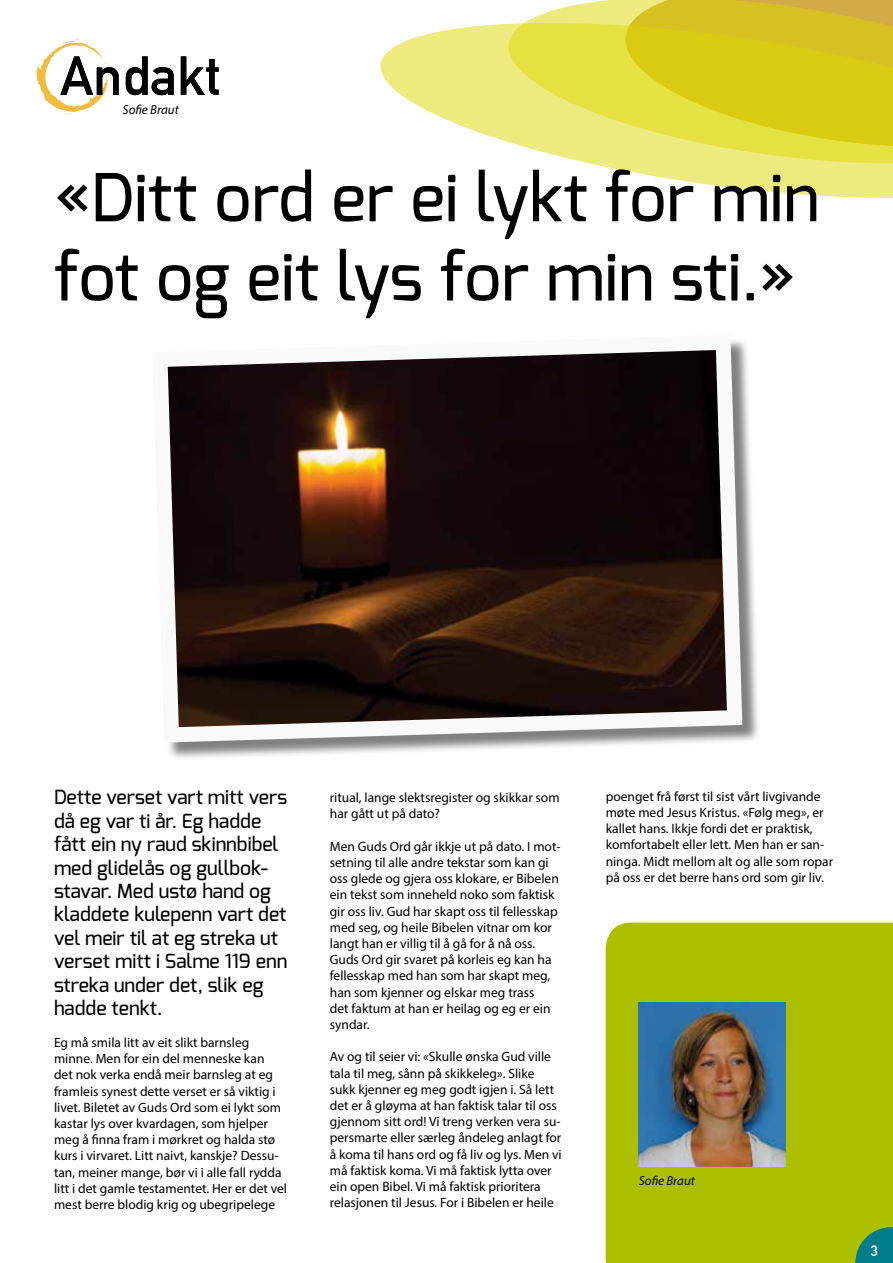
<style>
.page{position:relative;width:893px;height:1263px;background:#fff}
.page>*{position:absolute;margin:0;border:0;box-sizing:border-box;transform-origin:0 0}
.t1{font:500 66px/79.2px "Exo";color:#000}
.t2{font:54px "DIN Mittelschrift";color:#000}
.t3{font:500 19.5px/23.4px "Exo";color:#000}
.t4{font:15px "DIN Mittelschrift";color:#fff}
.t5{font:13.5px/16.2px "Myriad Pro";color:#000}
.t6{font:italic 13.05px "Myriad Pro";color:#000}
</style>
<div class="page">
<div style="left:606px;top:922px;width:287px;height:341px;background:#adc000"></div>
<svg style="left:855px;top:1227px;width:38px;height:36px"></svg>
<svg style="left:551px;top:0;width:342px;height:11px"></svg>
<svg style="left:380px;top:11px;width:513px;height:187px"></svg>
<svg style="left:36px;top:39px;width:73px;height:75px"></svg>
<img style="left:639px;top:1002px;width:147px;height:164px">
<div style="left:155px;top:337px;width:605px;height:424px;background:#000;opacity:.5"></div>
<svg style="left:155px;top:337px;width:595px;height:413px"></svg>
<h2 class="t2" style="left:60px;top:44px;width:162px">Andakt</h2>
<p class="t6" style="left:122px;top:101px;width:58px">Sofie Braut</p>
<h1 class="t1" style="left:54px;top:158px;width:767px">«Ditt ord er ei lykt for min fot og eit lys for min sti.»</h1>
<p class="t3" style="left:54px;top:786px;width:235px">Dette verset vart mitt vers då eg var ti år. Eg hadde fått ein ny raud skinnbibel med glidelås og gullbok&shy;stavar. Med ustø hand og kladdete kulepenn vart det vel meir til at eg streka ut verset mitt i Salme 119 enn streka under det, slik eg hadde tenkt.</p>
<p class="t5" style="left:54px;top:1034px;width:235px">Eg må smila litt av eit slikt barnsleg minne. Men for ein del menneske kan<br>det nok verka endå meir barnsleg at eg framleis synest dette verset er så viktig i livet. Biletet av Guds Ord som ei lykt som kastar lys over kvardagen, som hjelper meg å finna fram i mørkret og halda stø kurs i virvaret. Litt naivt, kanskje? Dessu&shy;tan, meiner mange, bør vi i alle fall rydda litt i det gamle testamentet. Her er det vel mest berre blodig krig og ubegripelege</p>
<p class="t5" style="left:330px;top:789px;width:231px">ritual, lange slektsregister og skikkar som har gått ut på dato?</p>
<p class="t5" style="left:330px;top:838px;width:232px">Men Guds Ord går ikkje ut på dato. I mot&shy;setning til alle andre tekstar som kan gi oss glede og gjera oss klokare, er Bibelen ein tekst som inneheld noko som faktisk gir oss liv. Gud har skapt oss til fellesskap med seg, og heile Bibelen vitnar om kor langt han er villig til å gå for å nå oss.<br>Guds Ord gir svaret på korleis eg kan ha fellesskap med han som har skapt meg, han som kjenner og elskar meg trass<br>det faktum at han er heilag og eg er ein syndar.</p>
<p class="t5" style="left:330px;top:1048px;width:233px">Av og til seier vi: «Skulle ønska Gud ville tala til meg, sånn på skikkeleg». Slike sukk kjenner eg meg godt igjen i. Så lett det er å gløyma at han faktisk talar til oss gjennom sitt ord! Vi treng verken vera su&shy;persmarte eller særleg åndeleg anlagt for å koma til hans ord og få liv og lys. Men vi må faktisk koma. Vi må faktisk lytta over ein open Bibel. Vi må faktisk prioritera relasjonen til Jesus. For i Bibelen er heile</p>
<p class="t5" style="left:606px;top:788px;width:229px">poenget frå først til sist vårt livgivande møte med Jesus Kristus. «Følg meg», er kallet hans. Ikkje fordi det er praktisk, komfortabelt eller lett. Men han er san&shy;ninga. Midt mellom alt og alle som ropar på oss er det berre hans ord som gir liv.</p>
<p class="t6" style="left:639px;top:1172px;width:58px">Sofie Braut</p>
<p class="t4" style="left:871px;top:1242px;width:9px">3</p>
</div>
